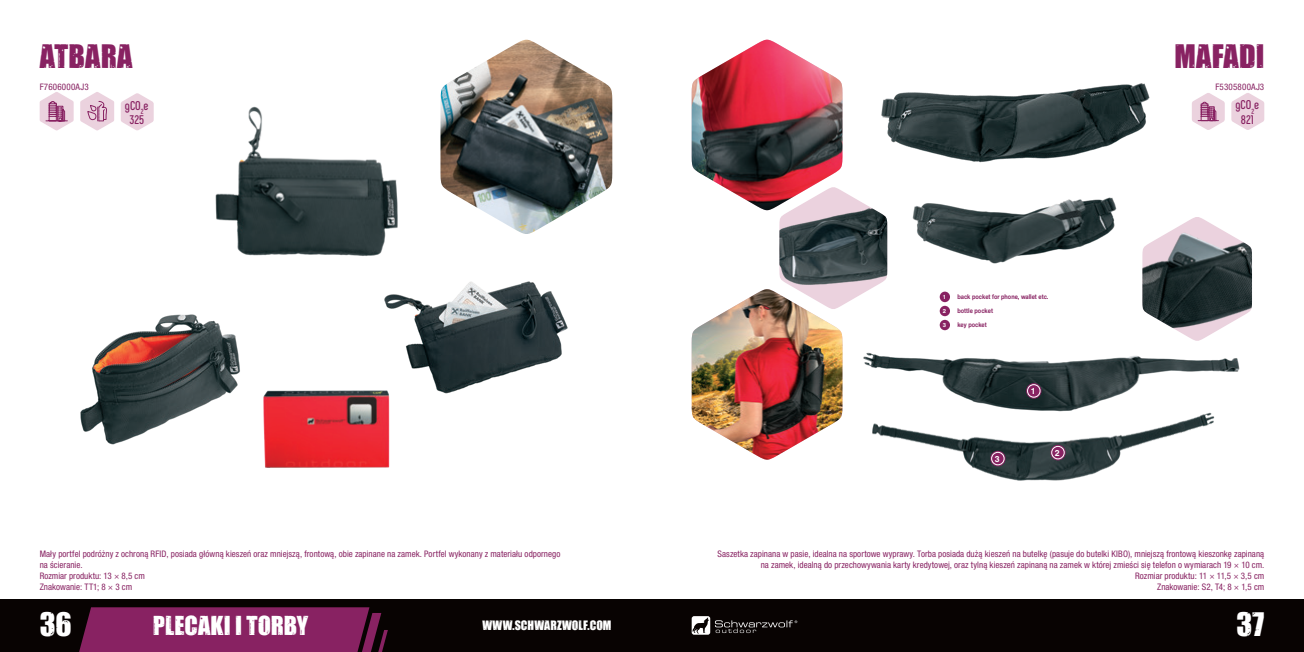
<style>
.page{position:relative;width:1304px;height:652px;background:#fff}
.page>*{position:absolute;margin:0;border:0;box-sizing:border-box;transform-origin:0 0}
.t1{font:30px "Impacted 20";letter-spacing:.01em;color:#882262}
.t2{font:30px "Impacted 20";color:#fff}
.t3{font:24.2px "Impacted 20";letter-spacing:.005em;color:#fff}
.t4{font:700 12.7px "Phenomena";color:#882262}
.t5{font:700 12.5px "Phenomena";color:#882262}
.t6{font:12px "Impacted 20";letter-spacing:.005em;color:#fff}
.t7{font:condensed 9px/10.8px "Helvetica Neue LT Pro";letter-spacing:.005em;color:#882262;text-align:right}
.t8{font:condensed 9px "Helvetica Neue LT Pro";letter-spacing:.025em;color:#882262}
.t9{font:700 8.6px "Helvetica World";color:#fff}
.t10{font:700 6.6px "Helvetica Neue LT Pro";color:#882262;scale:.85 1}
.t11{font:700 5.8px "Helvetica World";color:#fff}
</style>
<div class="page">
<div style="left:652px;top:599px;width:652px;height:53px;background:#080302"></div>
<svg style="left:692px;top:616px;width:105px;height:19px"></svg>
<div style="left:0;top:599px;width:652px;height:53px;background:#080302"></div>
<svg style="left:79px;top:607px;width:309px;height:45px;background:#7e1f5a"></svg>
<img style="left:912px;top:197px;width:205px;height:67px">
<svg style="left:692px;top:39px;width:195px;height:374px"></svg>
<img style="left:692px;top:289px;width:150px;height:171px">
<svg style="left:1183px;top:334px;width:28px;height:7px"></svg>
<img style="left:1142px;top:217px;width:110px;height:117px">
<img style="left:861px;top:75px;width:289px;height:88px">
<img style="left:849px;top:341px;width:391px;height:72px">
<svg style="left:1026px;top:383px;width:15px;height:16px"></svg>
<div style="left:1027px;top:384px;width:13px;height:14px;border:1px solid #fff;border-radius:50%"></div>
<img style="left:866px;top:397px;width:355px;height:84px">
<svg style="left:1050px;top:445px;width:16px;height:15px"></svg>
<div style="left:1051px;top:446px;width:14px;height:13px;border:1px solid #fff;border-radius:50%"></div>
<svg style="left:990px;top:451px;width:15px;height:15px"></svg>
<div style="left:991px;top:452px;width:14px;height:13px;border:1px solid #fff;border-radius:50%"></div>
<img style="left:440px;top:40px;width:172px;height:194px">
<img style="left:384px;top:281px;width:184px;height:113px">
<img style="left:80px;top:314px;width:160px;height:131px">
<img style="left:215px;top:106px;width:183px;height:150px">
<img style="left:263px;top:378px;width:135px;height:90px">
<svg style="left:1192px;top:93px;width:33px;height:37px"></svg>
<svg style="left:1231px;top:93px;width:33px;height:37px"></svg>
<svg style="left:40px;top:92px;width:34px;height:39px"></svg>
<svg style="left:80px;top:92px;width:34px;height:39px"></svg>
<svg style="left:121px;top:93px;width:33px;height:38px"></svg>
<div style="left:940px;top:292px;width:10px;height:10px;background:#882262;border-radius:50%"></div>
<div style="left:940px;top:306px;width:10px;height:10px;background:#882262;border-radius:50%"></div>
<div style="left:940px;top:320px;width:10px;height:10px;background:#882262;border-radius:50%"></div>
<p class="t1" style="left:40px;top:33px;width:94px">ATBARA</p>
<p class="t8" style="left:40px;top:82px;width:50px">F7606000AJ3</p>
<p class="t5" style="left:129px;top:112px;width:16px">325</p>
<p class="t4" style="left:125px;top:98px;width:25px">gCO<sub>2</sub>e</p>
<p class="t7" style="left:40px;top:549px;width:522px;text-align:left">Mały portfel podróżny z ochroną RFID, posiada główną kieszeń oraz mniejszą, frontową, obie zapinane na zamek. Portfel wykonany z materiału odpornego na ścieranie.</p>
<p class="t7" style="left:40px;top:570px;width:107px">Rozmiar produktu: 13 × 8,5 cm</p>
<p class="t7" style="left:40px;top:581px;width:94px">Znakowanie: TT1; 8 × 3 cm</p>
<p class="t11" style="left:943px;top:294px;width:5px">1</p>
<p class="t11" style="left:943px;top:308px;width:5px">2</p>
<p class="t11" style="left:943px;top:322px;width:5px">3</p>
<p class="t10" style="left:957px;top:293px;width:109px">back pocket for phone, wallet etc.</p>
<p class="t10" style="left:957px;top:307px;width:43px">bottle pocket</p>
<p class="t10" style="left:957px;top:321px;width:36px">key pocket</p>
<p class="t9" style="left:995px;top:454px;width:6px">3</p>
<p class="t9" style="left:1031px;top:386px;width:6px">1</p>
<p class="t9" style="left:1055px;top:448px;width:6px">2</p>
<p class="t1" style="left:1174px;top:33px;width:91px">MAFADI</p>
<p class="t7" style="left:1215px;top:81px;width:50px">F5305800AJ3</p>
<p class="t5" style="left:1241px;top:112px;width:14px">821</p>
<p class="t4" style="left:1235px;top:97px;width:25px">gCO<sub>2</sub>e</p>
<p class="t7" style="left:718px;top:549px;width:548px">Saszetka zapinana w pasie, idealna na sportowe wyprawy. Torba posiada dużą kieszeń na butelkę (pasuje do butelki KIBO), mniejszą frontową kieszonkę zapinaną na zamek, idealną do przechowywania karty kredytowej, oraz tylną kieszeń zapinaną na zamek w której zmieści się telefon o wymiarach 19 × 10 cm.<br>Rozmiar produktu: 11 × 11,5 × 3,5 cm<br>Znakowanie: S2, T4; 8 × 1,5 cm</p>
<h1 class="t2" style="left:40px;top:601px;width:33px">36</h1>
<h1 class="t2" style="left:1236px;top:601px;width:29px">37</h1>
<h2 class="t3" style="left:153px;top:607px;width:157px">PLECAKI I TORBY</h2>
<h3 class="t6" style="left:482px;top:616px;width:131px">WWW.SCHWARZWOLF.COM</h3>
</div>
